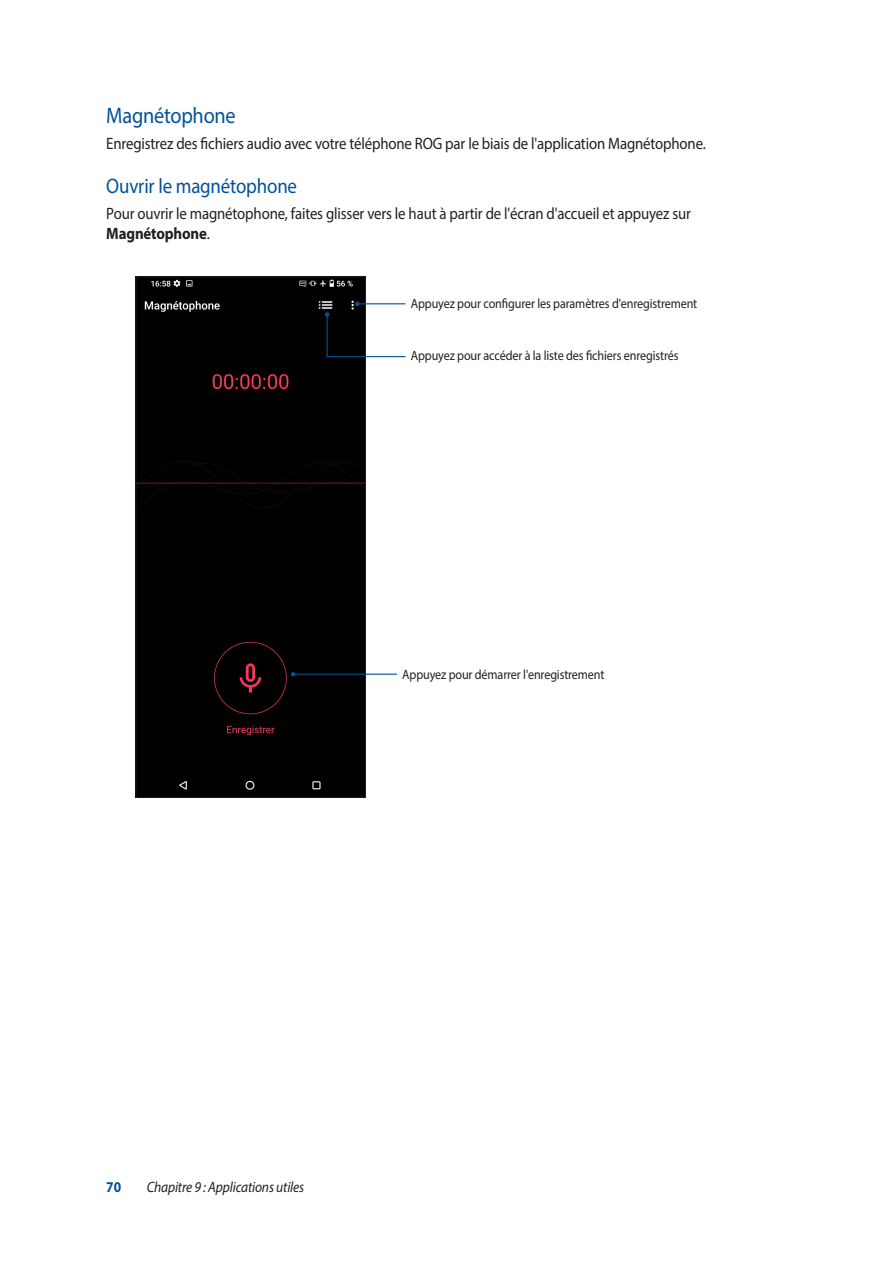
<style>
.page{position:relative;width:893px;height:1263px;background:#fff}
.page>*{position:absolute;margin:0;border:0;box-sizing:border-box;transform-origin:0 0}
.t1{font:22.5px "Myriad Pro";letter-spacing:-.01em;color:#01529a;scale:.9 1}
.t2{font:21px "Myriad Pro";letter-spacing:-.01em;color:#01529a;scale:.9 1}
.t3{font:16.5px/19.8px "Myriad Pro";letter-spacing:-.01em;color:#231f20;scale:.9 1}
.t4{font:italic 15px "Myriad Pro";letter-spacing:-.01em;color:#231f20;scale:.9 1}
.t5{font:700 15px "Myriad Pro";color:#01529a;scale:.9 1}
.t6{font:13.5px "Myriad Pro";letter-spacing:-.01em;color:#231f20;scale:.9 1}
.s1{font-weight:700}
</style>
<div class="page">
<div style="left:138px;top:279px;width:226px;height:516px;background:#000"></div>
<div style="left:136px;top:277px;width:230px;height:520px;border:1px solid #231f20"></div>
<hr style="left:357px;top:303px;width:48px;height:1px;background:#01529a">
<svg style="left:355px;top:302px;width:5px;height:4px"></svg>
<hr style="left:293px;top:674px;width:104px;height:1px;background:#01529a">
<svg style="left:291px;top:672px;width:4px;height:4px"></svg>
<svg style="left:325px;top:312px;width:81px;height:46px"></svg>
<h1 class="t1" style="left:106px;top:101px;width:145px">Magnétophone</h1>
<p class="t3" style="left:106px;top:133px;width:668px">Enregistrez des fichiers audio avec votre téléphone ROG par le biais de l'application Magnétophone.</p>
<p class="t2" style="left:106px;top:173px;width:213px">Ouvrir le magnétophone</p>
<p class="t3" style="left:106px;top:203px;width:651px">Pour ouvrir le magnétophone, faites glisser vers le haut à partir de l'écran d'accueil et appuyez sur<br><span class="s1">Magnétophone</span>.</p>
<p class="t6" style="left:411px;top:295px;width:320px">Appuyez pour configurer les paramètres d'enregistrement</p>
<p class="t6" style="left:411px;top:347px;width:299px">Appuyez pour accéder à la liste des fichiers enregistrés</p>
<p class="t6" style="left:402px;top:666px;width:226px">Appuyez pour démarrer l'enregistrement</p>
<p class="t5" style="left:106px;top:1177px;width:18px">70</p>
<p class="t4" style="left:147px;top:1178px;width:177px">Chapitre 9 : Applications utiles</p>
</div>
